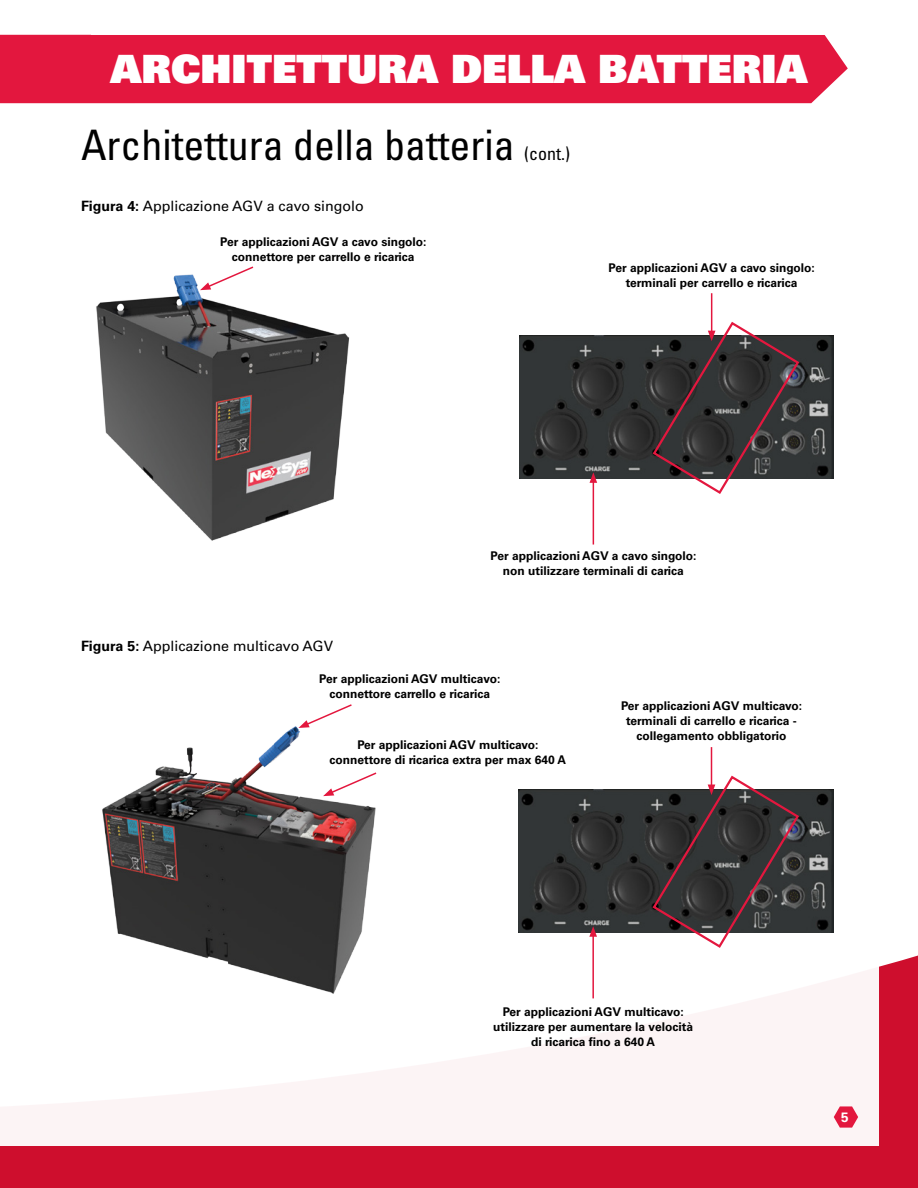
<style>
.page{position:relative;width:918px;height:1188px;background:#fff}
.page>*{position:absolute;margin:0;border:0;box-sizing:border-box;transform-origin:0 0}
.Labels{font:condensed 42px "Univers LT Std";color:#000}
.t1{font:39px "Univers LT Std X Black";color:#fff}
.Labels-2{font:condensed 18px "Univers LT Std";color:#000}
.Labels-3{font:14.25px "Univers LT Std";color:#000}
.t2{font:700 13.5px "Univers LT Std";color:#fff}
.Labels-4{font:700 12px/15px "Univers LT Std";color:#000;text-align:center}
.s1{font-weight:700}
</style>
<div class="page">
<div style="left:0;top:955px;width:918px;height:233px;background:#ce0e2d"></div>
<div style="left:0;top:857px;width:879px;height:289px;background:#fff"></div>
<div style="left:135px;top:35px;width:713px;height:68px;background:#e3173e"></div>
<div style="left:0;top:35px;width:135px;height:68px;background:#e3173e"></div>
<img style="left:96px;top:274px;width:254px;height:267px">
<img style="left:519px;top:336px;width:315px;height:142px">
<img style="left:102px;top:726px;width:274px;height:268px">
<svg style="left:200px;top:266px;width:55px;height:24px"></svg>
<hr style="left:593px;top:481px;width:1px;height:64px;background:#e3173e">
<svg style="left:590px;top:472px;width:7px;height:11px"></svg>
<hr style="left:711px;top:293px;width:1px;height:40px;background:#e3173e">
<svg style="left:651px;top:320px;width:150px;height:174px"></svg>
<img style="left:519px;top:789px;width:315px;height:143px">
<hr style="left:592px;top:934px;width:2px;height:64px;background:#e3173e">
<svg style="left:589px;top:926px;width:8px;height:11px"></svg>
<hr style="left:711px;top:747px;width:1px;height:40px;background:#e3173e">
<svg style="left:651px;top:774px;width:150px;height:174px"></svg>
<svg style="left:298px;top:704px;width:55px;height:24px"></svg>
<svg style="left:323px;top:771px;width:54px;height:25px"></svg>
<svg style="left:834px;top:1106px;width:24px;height:22px"></svg>
<p class="t1" style="left:110px;top:43px;width:699px">ARCHITETTURA DELLA BATTERIA</p>
<p class="Labels" style="left:81px;top:118px;width:435px">Architettura della batteria</p>
<p class="Labels-2" style="left:524px;top:142px;width:48px">(cont.)</p>
<p class="Labels-3" style="left:81px;top:197px;width:284px"><span class="s1">Figura 4:</span> Applicazione AGV a cavo singolo</p>
<p class="Labels-4" style="left:220px;top:234px;width:208px">Per applicazioni AGV a cavo singolo: connettore per carrello e ricarica</p>
<p class="Labels-4" style="left:609px;top:261px;width:208px">Per applicazioni AGV a cavo singolo: terminali per carrello e ricarica</p>
<p class="Labels-3" style="left:81px;top:637px;width:254px"><span class="s1">Figura 5:</span> Applicazione multicavo AGV</p>
<p class="Labels-4" style="left:491px;top:549px;width:207px">Per applicazioni AGV a cavo singolo: non utilizzare terminali di carica</p>
<p class="Labels-4" style="left:319px;top:671px;width:183px">Per applicazioni AGV multicavo: connettore carrello e ricarica</p>
<p class="Labels-4" style="left:330px;top:738px;width:238px">Per applicazioni AGV multicavo: connettore di ricarica extra per max 640 A</p>
<p class="Labels-4" style="left:621px;top:698px;width:183px">Per applicazioni AGV multicavo: terminali di carrello e ricarica - collegamento obbligatorio</p>
<p class="Labels-4" style="left:493px;top:1004px;width:201px">Per applicazioni AGV multicavo: utilizzare per aumentare la velocità di ricarica fino a 640 A</p>
<p class="t2" style="left:841px;top:1109px;width:9px">5</p>
</div>
